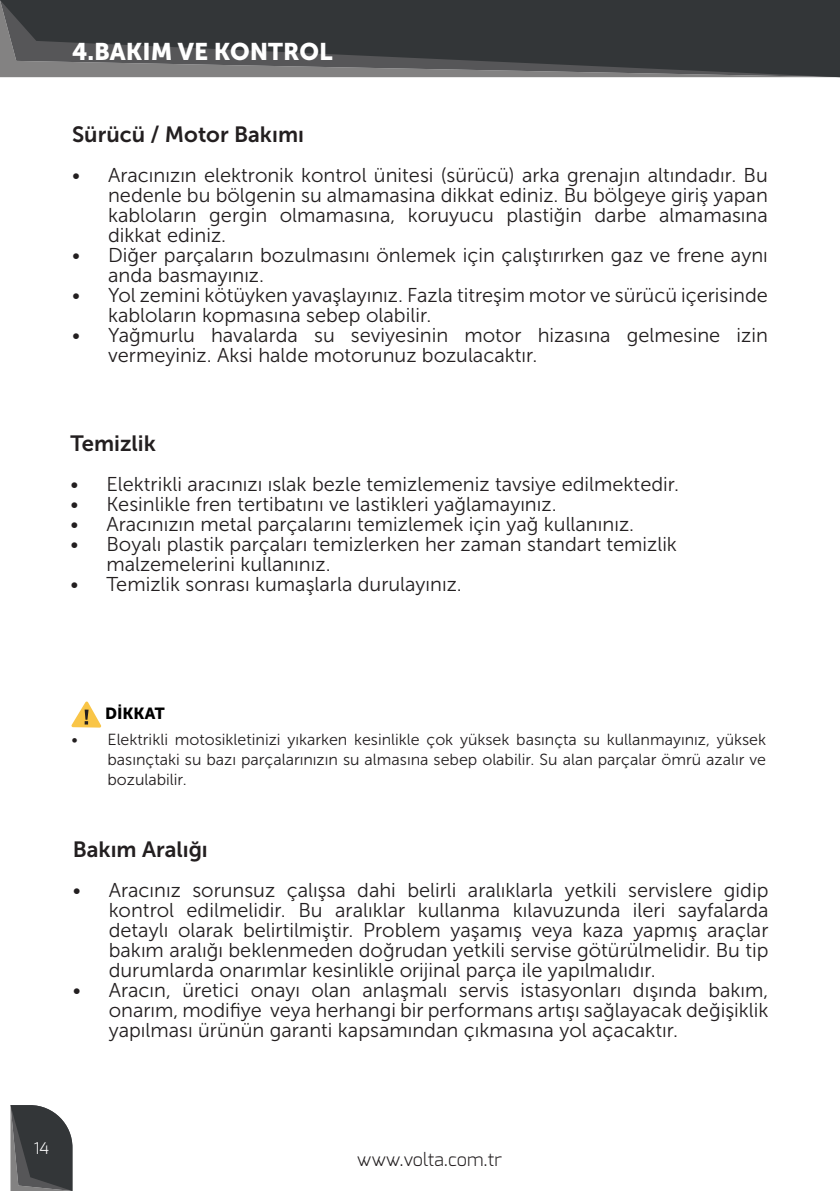
<style>
.page{position:relative;width:840px;height:1191px;background:#fff}
.page>*{position:absolute;margin:0;border:0;box-sizing:border-box;transform-origin:0 0}
.t1{font:24px "Museo Sans 900";color:#fff}
.t2{font:22px "Museo Sans 700";color:#231f20}
.t3{font:20px/20px "Museo Sans 300";color:#231f20}
.t4{font:300 18px "Exo";color:#231f20}
.t5{font:16px/20px "Museo Sans 300";color:#231f20;text-align:justify}
.t6{font:16px "Museo Sans 900";color:#000}
.t7{font:300 16px "Exo";color:#fff}
</style>
<div class="page">
<svg style="left:10px;top:1105px;width:62px;height:86px;background:#4f5153"></svg>
<svg style="left:0;top:0;width:839px;height:77px;background:#414345"></svg>
<svg style="left:71px;top:701px;width:30px;height:26px"></svg>
<p class="t1" style="left:72px;top:38px;width:262px">4.BAKIM VE KONTROL</p>
<p class="t2" style="left:72px;top:122px;width:233px">Sürücü / Motor Bakımı</p>
<p class="t3" style="left:108px;top:166px;width:661px;text-align:justify;text-indent:-36px">• Aracınızın elektronik kontrol ünitesi (sürücü) arka grenajın altındadır. Bu nedenle bu bölgenin su almamasina dikkat ediniz. Bu bölgeye giriş yapan kabloların gergin olmamasına, koruyucu plastiğin darbe almamasına dikkat ediniz.</p>
<p class="t3" style="left:108px;top:246px;width:661px;text-indent:-36px">• Diğer parçaların bozulmasını önlemek için çalıştırırken gaz ve frene aynı anda basmayınız.</p>
<p class="t3" style="left:108px;top:286px;width:661px;text-indent:-36px">• Yol zemini kötüyken yavaşlayınız. Fazla titreşim motor ve sürücü içerisinde kabloların kopmasına sebep olabilir.</p>
<p class="t3" style="left:108px;top:326px;width:661px;text-indent:-36px">• Yağmurlu havalarda su seviyesinin motor hizasına gelmesine izin vermeyiniz. Aksi halde motorunuz bozulacaktır.</p>
<p class="t2" style="left:70px;top:431px;width:87px">Temizlik</p>
<p class="t3" style="left:70px;top:474px;width:610px">• Elektrikli aracınızı ıslak bezle temizlemeniz tavsiye edilmektedir.</p>
<p class="t3" style="left:70px;top:494px;width:487px">• Kesinlikle fren tertibatını ve lastikleri yağlamayınız.</p>
<p class="t3" style="left:70px;top:514px;width:565px">• Aracınızın metal parçalarını temizlemek için yağ kullanınız.</p>
<p class="t3" style="left:106px;top:534px;width:571px;text-indent:-36px">• Boyalı plastik parçaları temizlerken her zaman standart temizlik malzemelerini kullanınız.</p>
<p class="t3" style="left:70px;top:574px;width:393px">• Temizlik sonrası kumaşlarla durulayınız.</p>
<p class="t6" style="left:105px;top:704px;width:61px">DİKKAT</p>
<p class="t5" style="left:107px;top:730px;width:659px;text-indent:-36px">• Elektrikli motosikletinizi yıkarken kesinlikle çok yüksek basınçta su kullanmayınız, yüksek basınçtaki su bazı parçalarınızın su almasına sebep olabilir. Su alan parçalar ömrü azalır ve bozulabilir.</p>
<p class="t2" style="left:73px;top:837px;width:137px">Bakım Aralığı</p>
<p class="t3" style="left:109px;top:880px;width:661px;text-align:justify;text-indent:-36px">• Aracınız sorunsuz çalışsa dahi belirli aralıklarla yetkili servislere gidip kontrol edilmelidir. Bu aralıklar kullanma kılavuzunda ileri sayfalarda detaylı olarak belirtilmiştir. Problem yaşamış veya kaza yapmış araçlar bakım aralığı beklenmeden doğrudan yetkili servise götürülmelidir. Bu tip durumlarda onarımlar kesinlikle orijinal parça ile yapılmalıdır.</p>
<p class="t3" style="left:109px;top:980px;width:661px;text-align:justify;text-indent:-36px">• Aracın, üretici onayı olan anlaşmalı servis istasyonları dışında bakım, onarım, modifiye veya herhangi bir performans artışı sağlayacak değişiklik yapılması ürünün garanti kapsamından çıkmasına yol açacaktır.</p>
<p class="t7" style="left:34px;top:1137px;width:17px">14</p>
<p class="t4" style="left:357px;top:1148px;width:146px">www.volta.com.tr</p>
</div>
